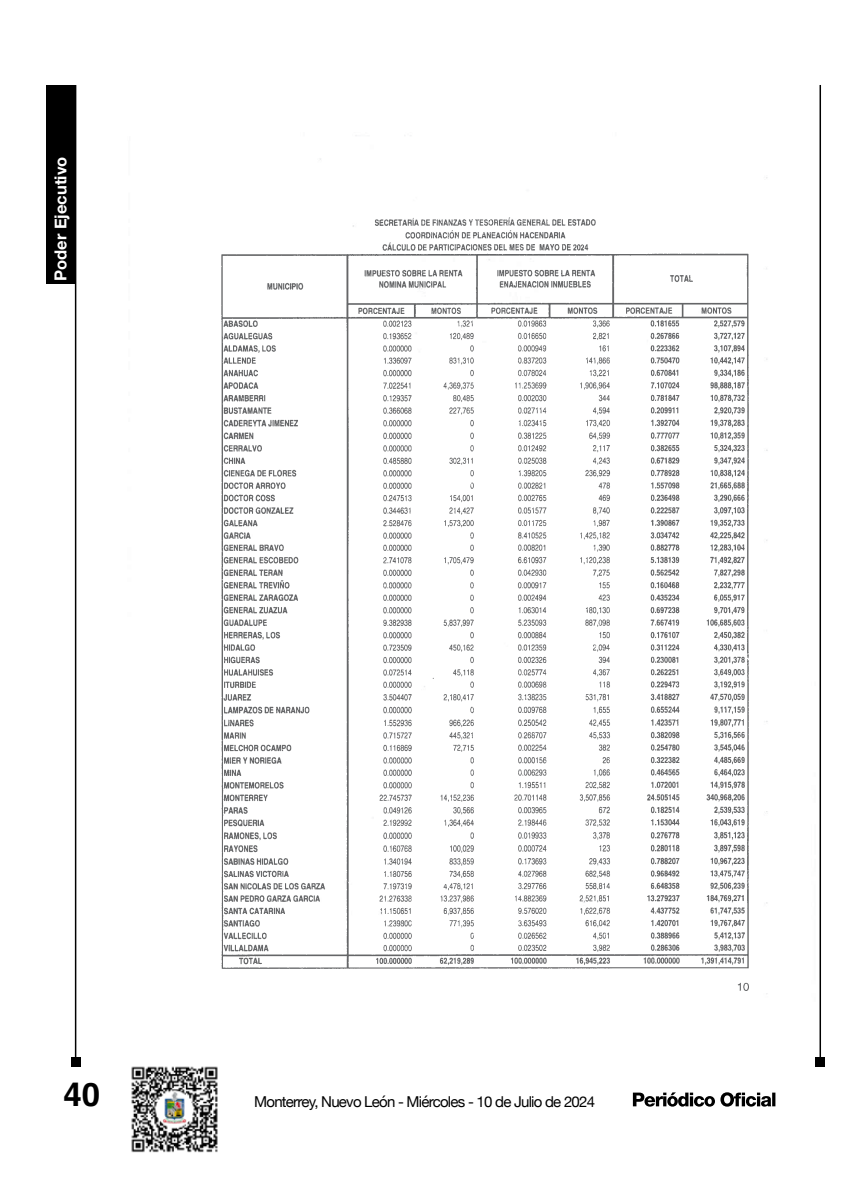
<style>
.page{position:relative;width:851px;height:1191px;background:#fff}
.page>*{position:absolute;margin:0;border:0;box-sizing:border-box;transform-origin:0 0}
.t1{font:700 33px "Helvetica";color:#000}
.t2{font:700 16.5px "Helvetica Neue";color:#fff}
.t3{font:15px "Helvetica Neue";letter-spacing:-.05em;color:#000}
</style>
<div class="page">
<hr style="left:75px;top:85px;width:1px;height:977px;background:#000">
<div style="left:71px;top:1057px;width:9px;height:10px;background:#000"></div>
<hr style="left:819px;top:85px;width:1px;height:977px;background:#000">
<div style="left:814px;top:1057px;width:10px;height:10px;background:#000"></div>
<div style="left:46px;top:85px;width:30px;height:198px;background:#000"></div>
<svg style="left:632px;top:1092px;width:143px;height:14px"></svg>
<img style="left:131px;top:1066px;width:87px;height:87px">
<img style="left:221px;top:217px;width:527px;height:774px">
<p class="t2" style="left:48px;top:281px;width:126px;rotate:-90deg">Poder Ejecutivo</p>
<h1 class="t1" style="left:63px;top:1074px;width:38px">40</h1>
<p class="t3" style="left:254px;top:1090px;width:342px">Monterrey, Nuevo León - Miércoles - 10 de Julio de 2024</p>
</div>
